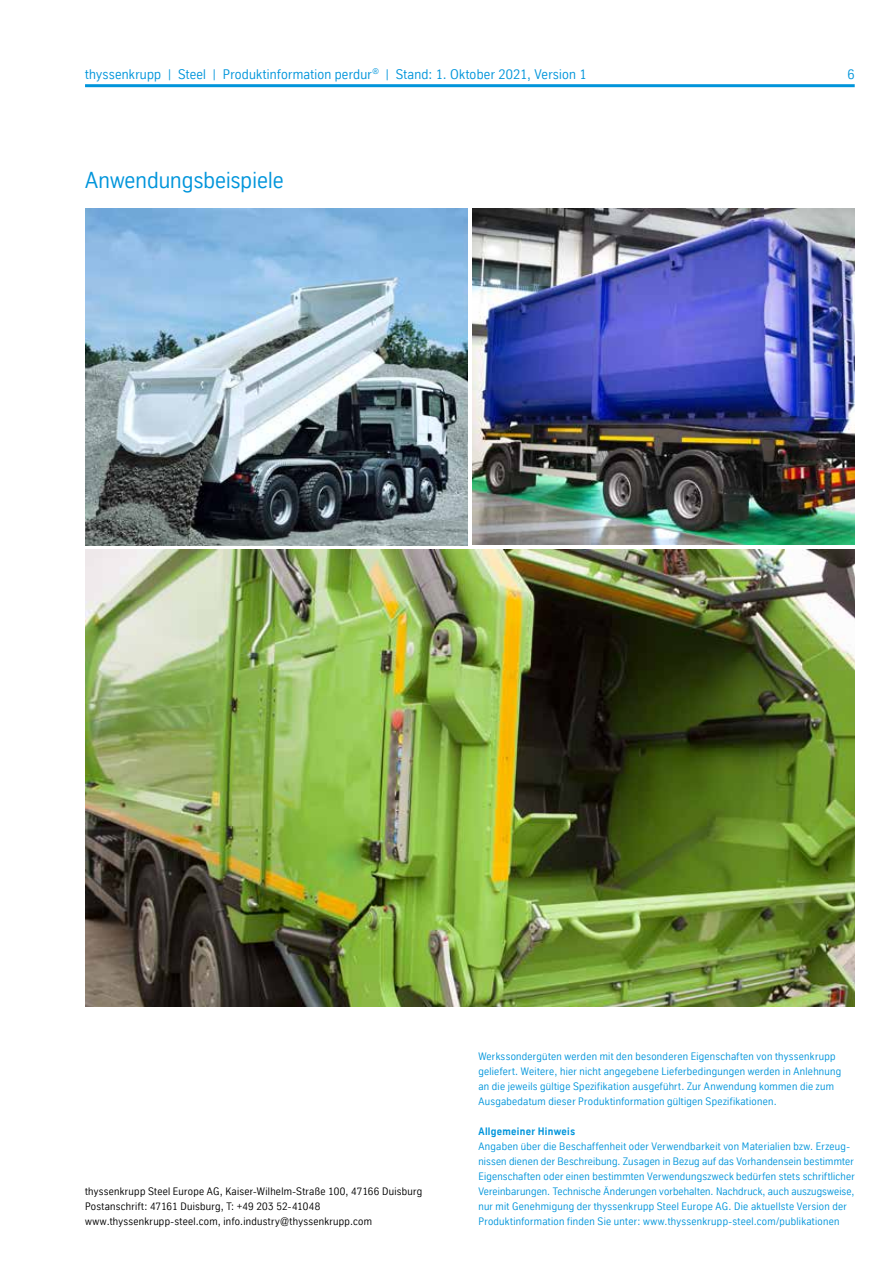
<style>
.page{position:relative;width:893px;height:1263px;background:#fff}
.page>*{position:absolute;margin:0;border:0;box-sizing:border-box;transform-origin:0 0}
.t1{font:22.5px "TK Type";color:#0095db}
.t2{font:13.5px "TK Type";letter-spacing:.02em;color:#0095db}
.t3{font:10.5px/15px "TK Type";letter-spacing:.025em;color:#0095db}
.t4{font:10.5px/15px "TK Type";letter-spacing:.025em;color:#000}
.t5{font:700 10.5px "TK Type";letter-spacing:.025em;color:#0095db}
</style>
<div class="page">
<hr style="left:85px;top:84px;width:770px;height:3px;background:#0095db">
<img style="left:85px;top:209px;width:383px;height:336px">
<img style="left:472px;top:209px;width:383px;height:336px">
<img style="left:85px;top:550px;width:770px;height:457px">
<p class="t2" style="left:85px;top:66px;width:503px">thyssenkrupp | Steel | Produktinformation perdur<sup>®</sup> | Stand: 1. Oktober 2021, Version 1</p>
<p class="t2" style="left:847px;top:66px;width:9px">6</p>
<h1 class="t1" style="left:85px;top:167px;width:200px">Anwendungsbeispiele</h1>
<p class="t4" style="left:85px;top:1183px;width:339px">thyssenkrupp Steel Europe AG, Kaiser-Wilhelm-Straße 100, 47166 Duisburg<br>Postanschrift: 47161 Duisburg, T: +49 203 52-41048 www.thyssenkrupp-steel.com, info.industry@thyssenkrupp.com</p>
<p class="t3" style="left:478px;top:1049px;width:364px">Werkssondergüten werden mit den besonderen Eigenschaften von thyssenkrupp geliefert. Weitere, hier nicht angegebene Lieferbedingungen werden in Anlehnung an die jeweils gültige Spezifikation ausgeführt. Zur Anwendung kommen die zum Ausgabedatum dieser Produktinformation gültigen Spezifikationen.</p>
<p class="t5" style="left:478px;top:1125px;width:98px">Allgemeiner Hinweis</p>
<p class="t3" style="left:478px;top:1139px;width:378px">Angaben über die Beschaffenheit oder Verwendbarkeit von Materialien bzw. Erzeug&shy;nissen dienen der Beschreibung. Zusagen in Bezug auf das Vorhandensein bestimmter Eigenschaften oder einen bestimmten Verwendungszweck bedürfen stets schriftlicher Vereinbarungen. Technische Änderungen vorbehalten. Nachdruck, auch auszugsweise, nur mit Genehmigung der thyssenkrupp Steel Europe AG. Die aktuellste Version der Produktinformation finden Sie unter: www.thyssenkrupp-steel.com/publikationen</p>
</div>
